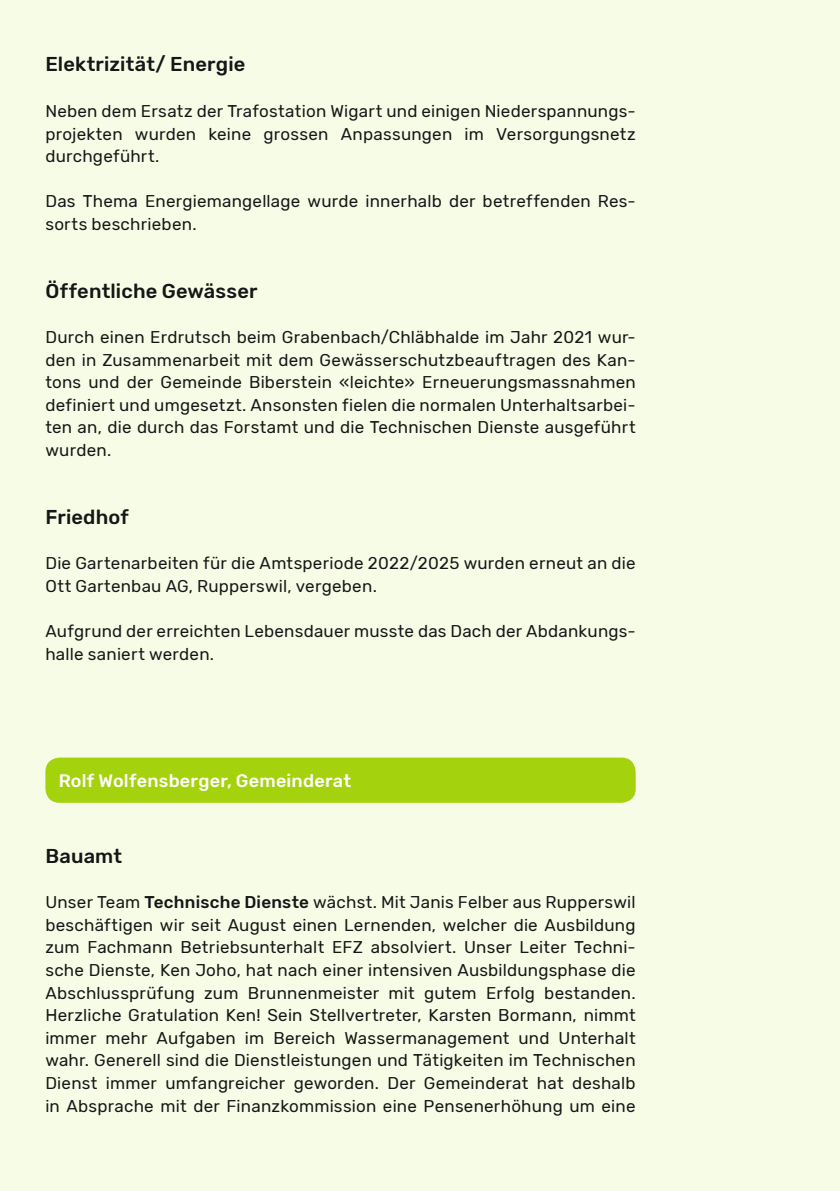
<style>
.page{position:relative;width:840px;height:1191px;background:#fff}
.page>*{position:absolute;margin:0;border:0;box-sizing:border-box;transform-origin:0 0}
.t1{font:500 20px "Rubik";letter-spacing:.01em;color:#151616}
.t2{font:500 18px "Rubik";letter-spacing:.01em;color:#fff}
.t3{font:17px/22.6px "Rubik";letter-spacing:.015em;color:#151616;text-align:justify}
.s1{font-weight:500}
</style>
<div class="page">
<div style="left:0;top:0;width:839px;height:1191px;background:#f7fce7"></div>
<div style="left:45px;top:757px;width:590px;height:45px;background:#a4d20c;border-radius:14px"></div>
<p class="t1" style="left:45px;top:52px;width:201px">Elektrizität/ Energie</p>
<p class="t3" style="left:45px;top:100px;width:591px">Neben dem Ersatz der Trafostation Wigart und einigen Niederspannungs&shy;projekten wurden keine grossen Anpassungen im Versorgungsnetz durchgeführt.</p>
<p class="t3" style="left:45px;top:191px;width:591px">Das Thema Energiemangellage wurde innerhalb der betreffenden Res&shy;sorts beschrieben.</p>
<p class="t1" style="left:45px;top:279px;width:213px">Öffentliche Gewässer</p>
<p class="t3" style="left:45px;top:326px;width:591px">Durch einen Erdrutsch beim Grabenbach/Chläbhalde im Jahr 2021 wur&shy;den in Zusammenarbeit mit dem Gewässerschutzbeauftragen des Kan&shy;tons und der Gemeinde Biberstein «leichte» Erneuerungsmassnahmen definiert und umgesetzt. Ansonsten fielen die normalen Unterhaltsarbei&shy;ten an, die durch das Forstamt und die Technischen Dienste ausgeführt wurden.</p>
<p class="t1" style="left:45px;top:505px;width:85px">Friedhof</p>
<p class="t3" style="left:45px;top:552px;width:591px">Die Gartenarbeiten für die Amtsperiode 2022/2025 wurden erneut an die<br>Ott Gartenbau AG, Rupperswil, vergeben.</p>
<p class="t3" style="left:45px;top:620px;width:591px">Aufgrund der erreichten Lebensdauer musste das Dach der Abdankungs&shy;halle saniert werden.</p>
<p class="t2" style="left:59px;top:770px;width:294px">Rolf Wolfensberger, Gemeinderat</p>
<p class="t1" style="left:45px;top:844px;width:78px">Bauamt</p>
<p class="t3" style="left:45px;top:891px;width:591px">Unser Team <span class="s1">Technische Dienste</span> wächst. Mit Janis Felber aus Rupperswil beschäftigen wir seit August einen Lernenden, welcher die Ausbildung zum Fachmann Betriebsunterhalt EFZ absolviert. Unser Leiter Techni&shy;sche Dienste, Ken Joho, hat nach einer intensiven Ausbildungsphase die Abschlussprüfung zum Brunnenmeister mit gutem Erfolg bestanden.<br>Herzliche Gratulation Ken! Sein Stellvertreter, Karsten Bormann, nimmt immer mehr Aufgaben im Bereich Wassermanagement und Unterhalt wahr. Generell sind die Dienstleistungen und Tätigkeiten im Technischen Dienst immer umfangreicher geworden. Der Gemeinderat hat deshalb in Absprache mit der Finanzkommission eine Pensenerhöhung um eine</p>
</div>
